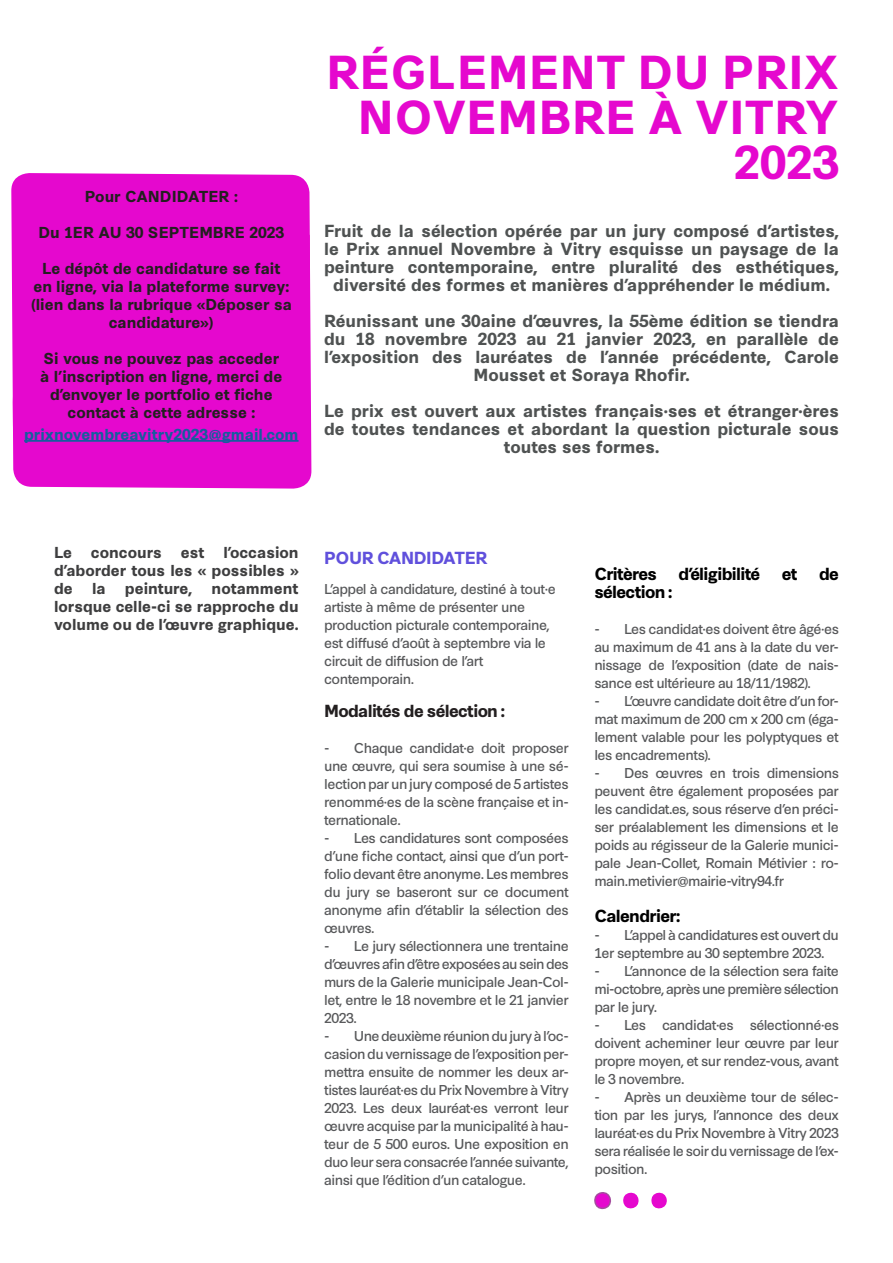
<style>
.page{position:relative;width:893px;height:1263px;background:#fff}
.page>*{position:absolute;margin:0;border:0;box-sizing:border-box;transform-origin:0 0}
.texte_anglais{font:700 45px/45px "Synthese";letter-spacing:.01em;color:#e508ce;text-align:right}
.t1{font:700 16.5px/18px "Synthese";color:#4f5252;text-align:center}
.texte_anglais-2{font:700 16.5px "Synthese";letter-spacing:-.04em;color:#000}
.texte_anglais-3{font:700 16.5px "Synthese";letter-spacing:-.04em;color:#231f20}
.texte_anglais-4{font:700 16.5px "Synthese";letter-spacing:-.03em;color:#6050dc}
.t2{font:700 15px/18px "Synthese";color:#231f20;text-align:center}
.t3{font:700 15px/18px "Synthese";color:#3e3e3f;text-align:justify}
.t4{font:700 15px "Synthese";color:#175d9e}
.texte_anglais-5{font:13.5px/18px "Synthese";letter-spacing:-.04em;color:#57585a;text-align:justify}
</style>
<div class="page">
<svg style="left:594px;top:1192px;width:17px;height:17px"></svg>
<svg style="left:623px;top:1192px;width:16px;height:17px"></svg>
<svg style="left:651px;top:1192px;width:16px;height:17px"></svg>
<svg style="left:11px;top:173px;width:300px;height:316px;background:#e826d4"></svg>
<div style="left:11px;top:186px;width:301px;height:290px;background:#e508ce"></div>
<hr style="left:24px;top:440px;width:275px;height:2px;background:#175d9e">
<p class="t2" style="left:85px;top:186px;width:154px">Pour CANDIDATER :</p>
<p class="t2" style="left:38px;top:222px;width:247px">Du 1ER AU 30 SEPTEMBRE 2023</p>
<p class="t2" style="left:31px;top:258px;width:263px">Le dépôt de candidature se fait<br>en ligne, via la plateforme survey: (lien dans la rubrique «Déposer sa candidature»)</p>
<p class="t2" style="left:40px;top:348px;width:244px">Si vous ne pouvez pas acceder à l’inscription en ligne, merci de d’envoyer le portfolio et fiche contact à cette adresse :</p>
<p class="t4" style="left:24px;top:422px;width:276px">prixnovembreavitry2023@gmail.com</p>
<p class="texte_anglais" style="left:326px;top:46px;width:514px">RÉGLEMENT DU PRIX<br>NOVEMBRE À VITRY<br>2023</p>
<p class="t1" style="left:324px;top:221px;width:516px">Fruit de la sélection opérée par un jury composé d’artistes, le Prix annuel Novembre à Vitry esquisse un paysage de la peinture contemporaine, entre pluralité des esthétiques, diversité des formes et manières d’appréhender le médium.</p>
<p class="t1" style="left:324px;top:311px;width:516px">Réunissant une 30aine d’œuvres, la 55ème édition se tiendra du 18 novembre 2023 au 21 janvier 2023, en parallèle de l’exposition des lauréates de l’année précédente, Carole Mousset et Soraya Rhofir.</p>
<p class="t1" style="left:324px;top:401px;width:516px">Le prix est ouvert aux artistes français·ses et étranger·ères de toutes tendances et abordant la question picturale sous toutes ses formes.</p>
<p class="t3" style="left:54px;top:542px;width:246px;text-indent:169px">l’occasion d’aborder tous les « possibles » de</p>
<p class="t3" style="left:54px;top:542px;width:20px">Le</p>
<p class="t3" style="left:91px;top:542px;width:73px">concours</p>
<p class="t3" style="left:181px;top:542px;width:25px">est</p>
<p class="t3" style="left:92px;top:578px;width:15px">la</p>
<p class="t3" style="left:125px;top:578px;width:69px">peinture,</p>
<p class="t3" style="left:54px;top:578px;width:246px;text-indent:158px">notamment lorsque celle-ci se rapproche du volume ou de l’œuvre graphique.</p>
<p class="texte_anglais-4" style="left:324px;top:545px;width:165px">POUR CANDIDATER</p>
<p class="texte_anglais-5" style="left:324px;top:579px;width:233px;text-align:left">L’appel à candidature, destiné à tout·e artiste à même de présenter une production picturale contemporaine, est diffusé d’août à septembre via le circuit de diffusion de l’art contemporain.</p>
<p class="texte_anglais-3" style="left:324px;top:698px;width:182px">Modalités de sélection :</p>
<p class="texte_anglais-5" style="left:324px;top:738px;width:246px">- Chaque candidat·e doit proposer une œuvre, qui sera soumise à une sé&shy;lection par un jury composé de 5 artistes renommé·es de la scène française et in&shy;ternationale.</p>
<p class="texte_anglais-5" style="left:324px;top:828px;width:246px">- Les candidatures sont composées d’une fiche contact, ainsi que d’un port&shy;folio devant être anonyme. Les membres du jury se baseront sur ce document anonyme afin d’établir la sélection des œuvres.</p>
<p class="texte_anglais-5" style="left:324px;top:936px;width:246px">- Le jury sélectionnera une trentaine d’œuvres afin d’être exposées au sein des murs de la Galerie municipale Jean-Col&shy;let, entre le 18 novembre et le 21 janvier 2023.</p>
<p class="texte_anglais-5" style="left:324px;top:1026px;width:246px">- Une deuxième réunion du jury à l’oc&shy;casion du vernissage de l’exposition per&shy;mettra ensuite de nommer les deux ar&shy;tistes lauréat·es du Prix Novembre à Vitry 2023. Les deux lauréat·es verront leur œuvre acquise par la municipalité à hau&shy;teur de 5 500 euros. Une exposition en duo leur sera consacrée l’année suivante, ainsi que l’édition d’un catalogue.</p>
<p class="texte_anglais-2" style="left:594px;top:561px;width:64px">Critères</p>
<p class="texte_anglais-2" style="left:679px;top:561px;width:83px">d’éligibilité</p>
<p class="texte_anglais-2" style="left:782px;top:561px;width:17px">et</p>
<p class="texte_anglais-2" style="left:819px;top:561px;width:21px">de</p>
<p class="texte_anglais-2" style="left:594px;top:579px;width:80px">sélection :</p>
<p class="texte_anglais-5" style="left:594px;top:619px;width:246px">- Les candidat·es doivent être âgé·es au maximum de 41 ans à la date du ver&shy;nissage de l’exposition (date de nais&shy;sance est ultérieure au 18/11/1982).</p>
<p class="texte_anglais-5" style="left:594px;top:691px;width:246px">- L’œuvre candidate doit être d’un for&shy;mat maximum de 200 cm x 200 cm (éga&shy;lement valable pour les polyptyques et les encadrements).</p>
<p class="texte_anglais-5" style="left:594px;top:763px;width:246px">- Des œuvres en trois dimensions peuvent être également proposées par les candidat.es, sous réserve d’en préci&shy;ser préalablement les dimensions et le poids au régisseur de la Galerie munici&shy;pale Jean-Collet, Romain Métivier : ro&shy;main.metivier@mairie-vitry94.fr</p>
<p class="texte_anglais-2" style="left:594px;top:903px;width:87px">Calendrier:</p>
<p class="texte_anglais-5" style="left:594px;top:925px;width:246px">- L’appel à candidatures est ouvert du<br>1er septembre au 30 septembre 2023.</p>
<p class="texte_anglais-5" style="left:594px;top:961px;width:246px">- L’annonce de la sélection sera faite mi-octobre, après une première sélection par le jury.</p>
<p class="texte_anglais-5" style="left:594px;top:1015px;width:246px">- Les candidat·es sélectionné·es doivent acheminer leur œuvre par leur propre moyen, et sur rendez-vous, avant le 3 novembre.</p>
<p class="texte_anglais-5" style="left:594px;top:1087px;width:246px">- Après un deuxième tour de sélec&shy;tion par les jurys, l’annonce des deux lauréat·es du Prix Novembre à Vitry 2023 sera réalisée le soir du vernissage de l’ex&shy;position.</p>
</div>
